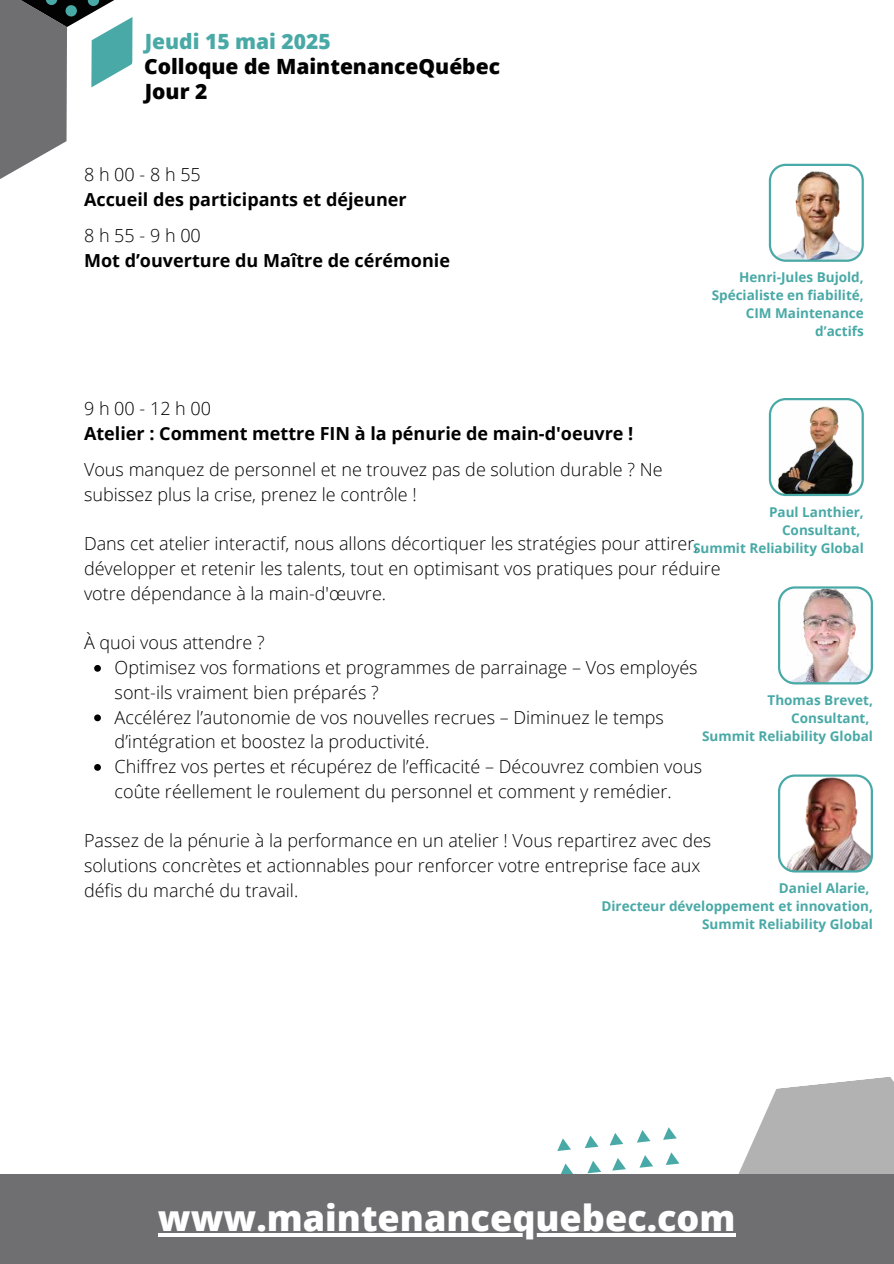
<style>
.page{position:relative;width:894px;height:1264px;background:#fff}
.page>*{position:absolute;margin:0;border:0;box-sizing:border-box;transform-origin:0 0}
.t1{font:800 36px "Open Sans";color:#fff}
.t2{font:800 21px/25px "Open Sans";color:#020202}
.t3{font:800 21px "Open Sans";color:#48a9a6}
.t4{font:300 18px/24.8px "Open Sans";color:#000}
.t5{font:700 18px "Open Sans";color:#000}
.t6{font:700 13.5px/18px "Open Sans";color:#48a9a6;text-align:right}
</style>
<div class="page">
<svg style="left:557px;top:1077px;width:336px;height:97px"></svg>
<hr style="left:0;top:1259px;width:893px;height:4px;background:#6f6f72">
<div style="left:0;top:1174px;width:893px;height:85px;background:#6f6f72"></div>
<svg style="left:0;top:0;width:133px;height:179px"></svg>
<img style="left:768px;top:164px;width:95px;height:98px">
<svg style="left:768px;top:398px;width:95px;height:98px"></svg>
<svg style="left:94px;top:665px;width:7px;height:6px"></svg>
<svg style="left:94px;top:714px;width:7px;height:7px"></svg>
<svg style="left:94px;top:764px;width:7px;height:6px"></svg>
<img style="left:778px;top:774px;width:94px;height:98px">
<svg style="left:778px;top:586px;width:94px;height:98px"></svg>
<hr style="left:158px;top:1233px;width:577px;height:3px;background:#fff">
<p class="t3" style="left:145px;top:26px;width:187px">Jeudi 15 mai 2025</p>
<p class="t2" style="left:144px;top:53px;width:357px">Colloque de MaintenanceQuébec<br>Jour 2</p>
<p class="t4" style="left:84px;top:162px;width:118px">8 h 00 - 8 h 55</p>
<p class="t5" style="left:84px;top:187px;width:324px">Accueil des participants et déjeuner</p>
<p class="t4" style="left:84px;top:222px;width:118px">8 h 55 - 9 h 00</p>
<p class="t5" style="left:84px;top:247px;width:367px">Mot d’ouverture du Maître de cérémonie</p>
<p class="t4" style="left:84px;top:396px;width:129px">9 h 00 - 12 h 00</p>
<p class="t5" style="left:84px;top:421px;width:550px">Atelier : Comment mettre FIN à la pénurie de main-d'oeuvre !</p>
<p class="t6" style="left:711px;top:268px;width:153px">Henri-Jules Bujold,<br>Spécialiste en fiabilité,<br>CIM Maintenance d’actifs</p>
<p class="t4" style="left:84px;top:456px;width:580px">Vous manquez de personnel et ne trouvez pas de solution durable ? Ne subissez plus la crise, prenez le contrôle !</p>
<p class="t4" style="left:84px;top:531px;width:638px">Dans cet atelier interactif, nous allons décortiquer les stratégies pour attirer, développer et retenir les talents, tout en optimisant vos pratiques pour réduire votre dépendance à la main-d'œuvre.</p>
<p class="t4" style="left:115px;top:630px;width:588px;text-indent:-31px">À quoi vous attendre ?<br>Optimisez vos formations et programmes de parrainage – Vos employés sont-ils vraiment bien préparés ?<br>Accélérez l’autonomie de vos nouvelles recrues – Diminuez le temps d’intégration et boostez la productivité.<br>Chiffrez vos pertes et récupérez de l’efficacité – Découvrez combien vous coûte réellement le roulement du personnel et comment y remédier.</p>
<p class="t4" style="left:84px;top:828px;width:628px">Passez de la pénurie à la performance en un atelier ! Vous repartirez avec des solutions concrètes et actionnables pour renforcer votre entreprise face aux défis du marché du travail.</p>
<p class="t6" style="left:692px;top:502px;width:172px">Paul Lanthier,<br>Consultant,<br>Summit Reliability Global</p>
<p class="t6" style="left:702px;top:690px;width:172px">Thomas Brevet,<br>Consultant,<br>Summit Reliability Global</p>
<p class="t6" style="left:601px;top:878px;width:273px">Daniel Alarie,<br>Directeur développement et innovation,<br>Summit Reliability Global</p>
<h1 class="t1" style="left:158px;top:1190px;width:579px">www.maintenancequebec.com</h1>
</div>
